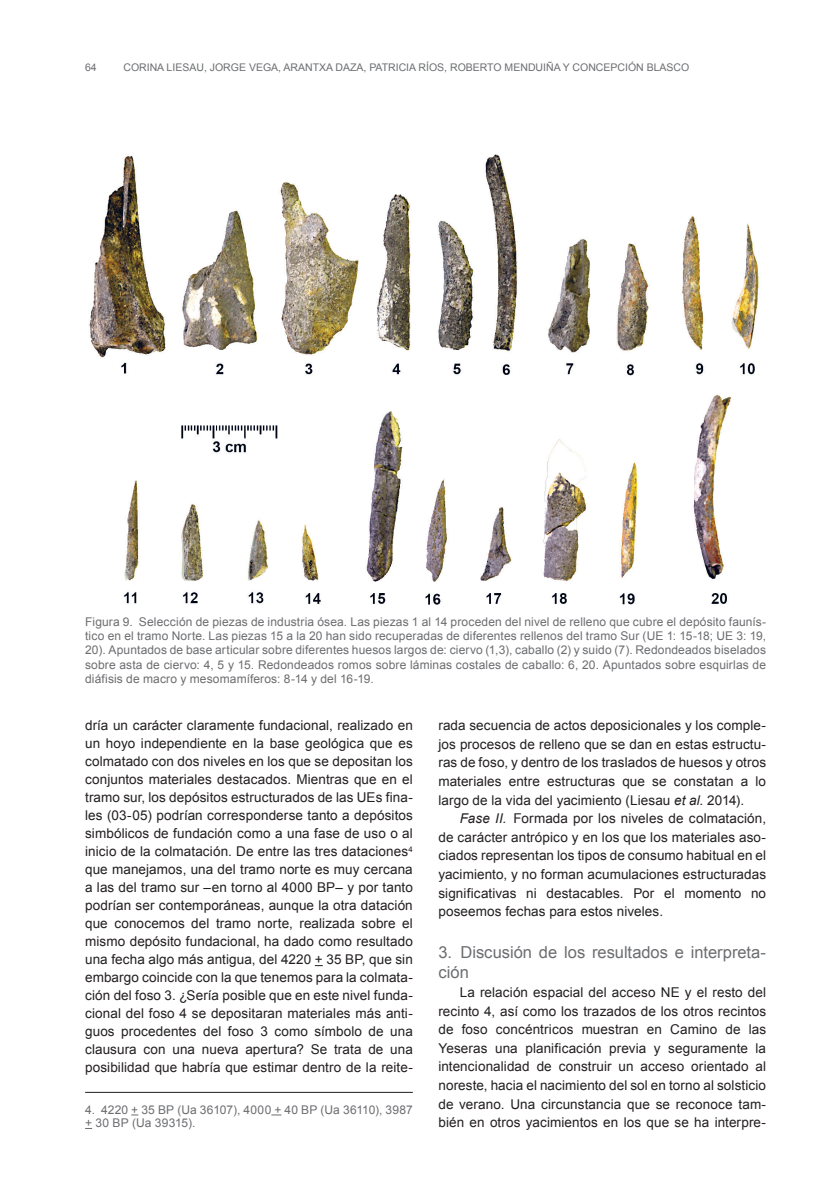
<style>
.page{position:relative;width:830px;height:1191px;background:#fff}
.page>*{position:absolute;margin:0;border:0;box-sizing:border-box;transform-origin:0 0}
.t1{font:16.5px/20.4px "Arial";color:#6c6d70}
.t2{font:13.5px/18px "Arial";letter-spacing:.005em;color:#231f20;text-align:justify}
.t3{font:12px/14.4px "Arial";letter-spacing:.01em;color:#6c6d70;text-align:justify}
.t4{font:10.5px "Arial";color:#6c6d70}
.s1{font-style:italic}
</style>
<div class="page">
<img style="left:89px;top:154px;width:670px;height:451px">
<hr style="left:85px;top:1092px;width:327px;height:1px;background:#231f20">
<p class="t4" style="left:85px;top:62px;width:13px">64</p>
<p class="t4" style="left:123px;top:62px;width:567px">CORINA LIESAU, JORGE VEGA, ARANTXA DAZA, PATRICIA RÍOS, ROBERTO MENDUIÑA Y CONCEPCIÓN BLASCO</p>
<p class="t3" style="left:85px;top:614px;width:682px">Figura 9. Selección de piezas de industria ósea. Las piezas 1 al 14 proceden del nivel de relleno que cubre el depósito faunís&shy;tico en el tramo Norte. Las piezas 15 a la 20 han sido recuperadas de diferentes rellenos del tramo Sur (UE 1: 15-18; UE 3: 19, 20). Apuntados de base articular sobre diferentes huesos largos de: ciervo (1,3), caballo (2) y suido (7). Redondeados biselados sobre asta de ciervo: 4, 5 y 15. Redondeados romos sobre láminas costales de caballo: 6, 20. Apuntados sobre esquirlas de diáfisis de macro y mesomamíferos: 8-14 y del 16-19.</p>
<p class="t2" style="left:438px;top:716px;width:329px;line-height:18.6px">rada secuencia de actos deposicionales y los comple&shy;jos procesos de relleno que se dan en estas estructu&shy;ras de foso, y dentro de los traslados de huesos y otros materiales entre estructuras que se constatan a lo largo de la vida del yacimiento (Liesau <span class="s1">et al</span>. 2014).</p>
<p class="t2" style="left:438px;top:809px;width:329px;line-height:18.6px;text-indent:21px"><span class="s1">Fase II.</span> Formada por los niveles de colmatación, de carácter antrópico y en los que los materiales aso&shy;ciados representan los tipos de consumo habitual en el yacimiento, y no forman acumulaciones estructuradas significativas ni destacables. Por el momento no poseemos fechas para estos niveles.</p>
<p class="t1" style="left:438px;top:942px;width:329px">3. Discusión de los resultados e interpreta&shy;ción</p>
<p class="t2" style="left:438px;top:983px;width:329px;line-height:18.6px;text-indent:21px">La relación espacial del acceso NE y el resto del recinto 4, así como los trazados de los otros recintos de foso concéntricos muestran en Camino de las Yeseras una planificación previa y seguramente la intencionalidad de construir un acceso orientado al noreste, hacia el nacimiento del sol en torno al solsticio de verano. Una circunstancia que se reconoce tam&shy;bién en otros yacimientos en los que se ha interpre-</p>
<p class="t2" style="left:85px;top:716px;width:329px">dría un carácter claramente fundacional, realizado en un hoyo independiente en la base geológica que es colmatado con dos niveles en los que se depositan los conjuntos materiales destacados. Mientras que en el tramo sur, los depósitos estructurados de las UEs fina&shy;les (03-05) podrían corresponderse tanto a depósitos simbólicos de fundación como a una fase de uso o al inicio de la colmatación. De entre las tres dataciones<sup>4 </sup>que manejamos, una del tramo norte es muy cercana a las del tramo sur –en torno al 4000 BP– y por tanto podrían ser contemporáneas, aunque la otra datación que conocemos del tramo norte, realizada sobre el mismo depósito fundacional, ha dado como resultado una fecha algo más antigua, del 4220 + 35 BP, que sin embargo coincide con la que tenemos para la colmata&shy;ción del foso 3. ¿Sería posible que en este nivel funda&shy;cional del foso 4 se depositaran materiales más anti&shy;guos procedentes del foso 3 como símbolo de una clausura con una nueva apertura? Se trata de una posibilidad que habría que estimar dentro de la reite-</p>
<p class="t3" style="left:85px;top:1102px;width:329px;line-height:13.5px">4. 4220 + 35 BP (Ua 36107), 4000 + 40 BP (Ua 36110), 3987 + 30 BP (Ua 39315).</p>
</div>
